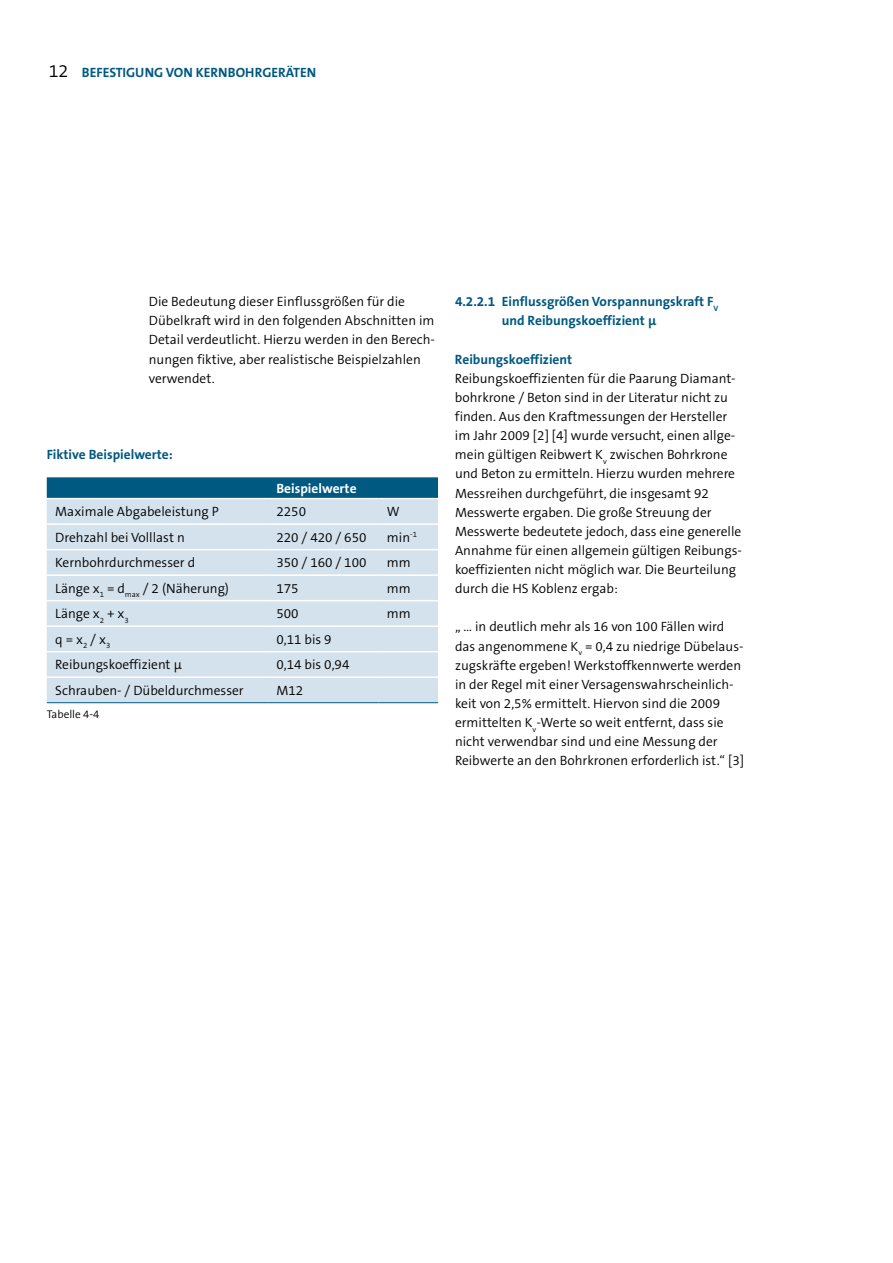
<style>
.page{position:relative;width:893px;height:1263px;background:#fff}
.page>*{position:absolute;margin:0;border:0;box-sizing:border-box;transform-origin:0 0}
.t1{font:300 13.5px/19.2px "The Sans B4";color:#000}
.t2{font:700 13.5px/19.2px "The Sans B7";color:#005981}
.t3{font:700 13.5px "The Sans B7";color:#fff}
.t4{font:300 11.25px "The Sans B4";color:#000}
.s1{font-family:"The Sans B4";font-weight:300;font-size:18px;color:#000}
</style>
<div class="page">
<svg style="left:47px;top:477px;width:391px;height:21px;background:#055c83"></svg>
<div style="left:47px;top:499px;width:391px;height:203px;background:#d4e2ed"></div>
<hr style="left:47px;top:702px;width:221px;height:1px;background:#005981">
<hr style="left:268px;top:702px;width:110px;height:1px;background:#005981">
<hr style="left:378px;top:702px;width:60px;height:1px;background:#005981">
<hr style="left:47px;top:523px;width:221px;height:2px;background:#fff">
<hr style="left:268px;top:523px;width:110px;height:2px;background:#fff">
<hr style="left:378px;top:523px;width:60px;height:2px;background:#fff">
<hr style="left:47px;top:549px;width:221px;height:1px;background:#fff">
<hr style="left:268px;top:549px;width:110px;height:1px;background:#fff">
<hr style="left:378px;top:549px;width:60px;height:1px;background:#fff">
<hr style="left:47px;top:574px;width:221px;height:2px;background:#fff">
<hr style="left:268px;top:574px;width:110px;height:2px;background:#fff">
<hr style="left:378px;top:574px;width:60px;height:2px;background:#fff">
<hr style="left:47px;top:600px;width:221px;height:1px;background:#fff">
<hr style="left:268px;top:600px;width:110px;height:1px;background:#fff">
<hr style="left:378px;top:600px;width:60px;height:1px;background:#fff">
<hr style="left:47px;top:625px;width:221px;height:2px;background:#fff">
<hr style="left:268px;top:625px;width:110px;height:2px;background:#fff">
<hr style="left:378px;top:625px;width:60px;height:2px;background:#fff">
<hr style="left:47px;top:651px;width:221px;height:1px;background:#fff">
<hr style="left:268px;top:651px;width:110px;height:1px;background:#fff">
<hr style="left:378px;top:651px;width:60px;height:1px;background:#fff">
<hr style="left:47px;top:676px;width:221px;height:2px;background:#fff">
<hr style="left:268px;top:676px;width:110px;height:2px;background:#fff">
<hr style="left:378px;top:676px;width:60px;height:2px;background:#fff">
<p class="t2" style="left:49px;top:63px;width:269px"><span class="s1">12</span> BEFESTIGUNG VON KERNBOHRGERÄTEN</p>
<p class="t1" style="left:149px;top:293px;width:288px">Die Bedeutung dieser Einflussgrößen für die Dübelkraft wird in den folgenden Abschnitten im Detail verdeutlicht. Hierzu werden in den Berech&shy;nungen fiktive, aber realistische Beispielzahlen verwendet.</p>
<p class="t2" style="left:47px;top:445px;width:128px">Fiktive Beispielwerte:</p>
<p class="t3" style="left:276px;top:481px;width:82px">Beispielwerte</p>
<p class="t1" style="left:55px;top:503px;width:165px">Maximale Abgabeleistung P</p>
<p class="t1" style="left:276px;top:503px;width:31px">2250</p>
<p class="t1" style="left:387px;top:503px;width:14px">W</p>
<p class="t1" style="left:55px;top:528px;width:131px">Drehzahl bei Volllast n</p>
<p class="t1" style="left:276px;top:528px;width:92px">220 / 420 / 650</p>
<p class="t1" style="left:387px;top:528px;width:32px">min<sup>-1</sup></p>
<p class="t1" style="left:55px;top:554px;width:141px">Kernbohrdurchmesser d</p>
<p class="t1" style="left:276px;top:554px;width:92px">350 / 160 / 100</p>
<p class="t1" style="left:387px;top:554px;width:25px">mm</p>
<p class="t1" style="left:55px;top:579px;width:175px">Länge x<sub>1</sub> = d<sub>max</sub> / 2 (Näherung)</p>
<p class="t1" style="left:276px;top:579px;width:24px">175</p>
<p class="t1" style="left:387px;top:579px;width:25px">mm</p>
<p class="t1" style="left:55px;top:605px;width:75px">Länge x<sub>2</sub> + x<sub>3</sub></p>
<p class="t1" style="left:276px;top:605px;width:24px">500</p>
<p class="t1" style="left:387px;top:605px;width:25px">mm</p>
<p class="t1" style="left:55px;top:630px;width:57px">q = x<sub>2</sub> / x<sub>3</sub></p>
<p class="t1" style="left:276px;top:630px;width:57px">0,11 bis 9</p>
<p class="t1" style="left:55px;top:656px;width:128px">Reibungskoeffizient µ</p>
<p class="t1" style="left:276px;top:656px;width:75px">0,14 bis 0,94</p>
<p class="t1" style="left:55px;top:681px;width:190px">Schrauben- / Dübeldurchmesser</p>
<p class="t1" style="left:276px;top:681px;width:28px">M12</p>
<p class="t4" style="left:47px;top:708px;width:54px">Tabelle 4-4</p>
<p class="t2" style="left:502px;top:292px;width:218px;text-indent:-47px">4.2.2.1 Einflussgrößen Vorspannungskraft F<sub>V </sub>und Reibungskoeffizient µ</p>
<p class="t2" style="left:455px;top:350px;width:119px">Reibungskoeffizient</p>
<p class="t1" style="left:455px;top:369px;width:288px">Reibungskoeffizienten für die Paarung Diamant&shy;bohrkrone / Beton sind in der Literatur nicht zu finden. Aus den Kraftmessungen der Hersteller im Jahr 2009 [2] [4] wurde versucht, einen allge&shy;mein gültigen Reibwert K<sub>v</sub> zwischen Bohrkrone und Beton zu ermitteln. Hierzu wurden mehrere Messreihen durchgeführt, die insgesamt 92<br>Messwerte ergaben. Die große Streuung der Messwerte bedeutete jedoch, dass eine generelle Annahme für einen allgemein gültigen Reibungs&shy;koeffizienten nicht möglich war. Die Beurteilung durch die HS Koblenz ergab:</p>
<p class="t1" style="left:455px;top:618px;width:291px">„ … in deutlich mehr als 16 von 100 Fällen wird das angenommene K<sub>v</sub> = 0,4 zu niedrige Dübelaus&shy;zugskräfte ergeben! Werkstoffkennwerte werden in der Regel mit einer Versagenswahrscheinlich&shy;keit von 2,5% ermittelt. Hiervon sind die 2009 ermittelten K<sub>v</sub>-Werte so weit entfernt, dass sie nicht verwendbar sind und eine Messung der Reibwerte an den Bohrkronen erforderlich ist.“ [3]</p>
</div>
